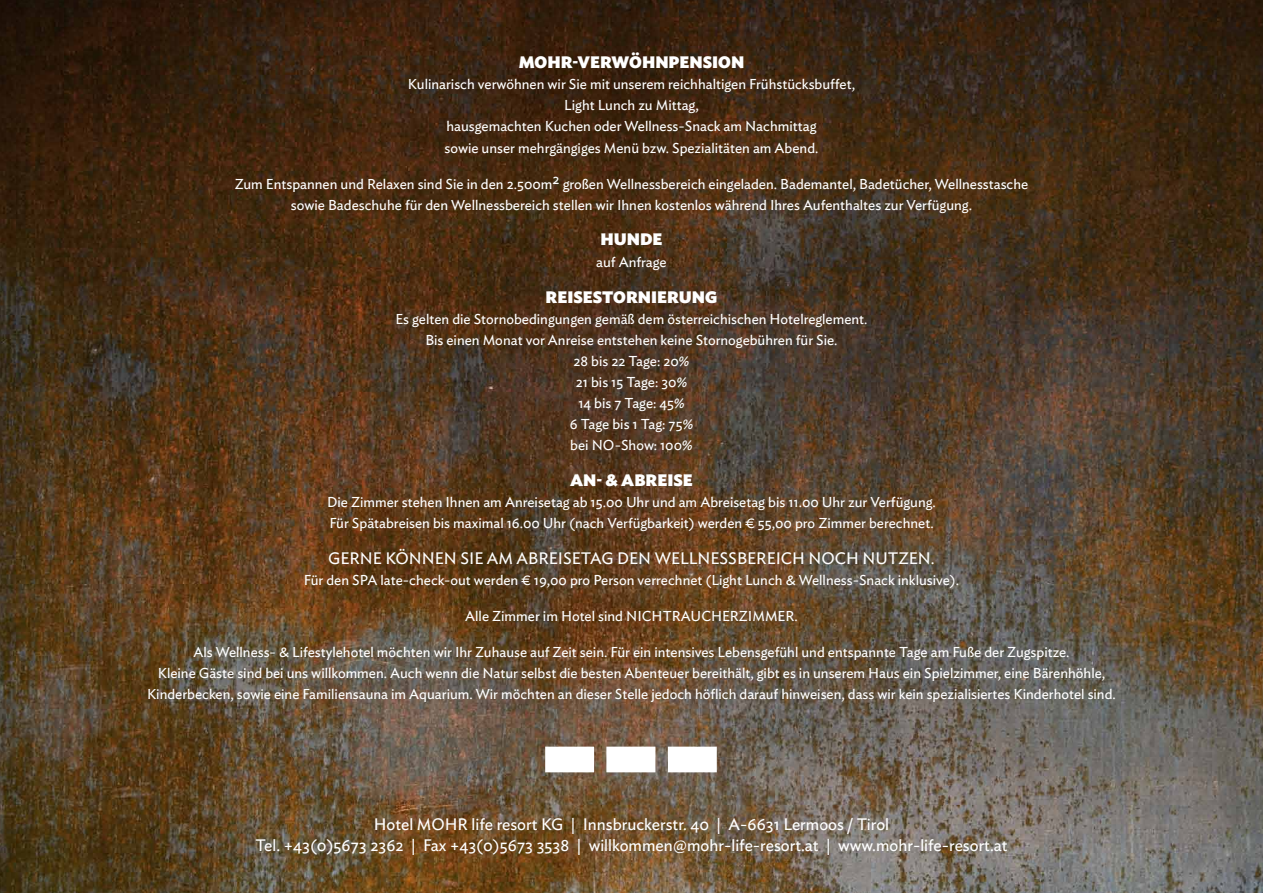
<style>
.page{position:relative;width:1263px;height:893px;background:#fff}
.page>*{position:absolute;margin:0;border:0;box-sizing:border-box;transform-origin:0 0}
.t1{font:16.5px/21px "Ideal Sans";color:#fff;text-align:center}
.t2{font:900 16.5px "Ideal Sans";color:#fff}
.t3{font:14.25px/21px "Ideal Sans";color:#fff;text-align:center}
</style>
<div class="page">
<img style="left:0;top:0;width:1263px;height:893px">
<img style="left:541px;top:742px;width:180px;height:35px">
<p class="t2" style="left:519px;top:49px;width:227px">MOH R-VERWÖHNPENSION</p>
<p class="t3" style="left:408px;top:73px;width:449px">Kulinarisch verwöhnen wir Sie mit unserem reichhaltigen Frühstücksbuffet, Light Lunch zu Mittag,<br>hausgemachten Kuchen oder Wellness-Snack am Nachmittag<br>sowie unser mehrgängiges Menü bzw. Spezialitäten am Abend.</p>
<p class="t3" style="left:235px;top:172px;width:795px">Zum Entspannen und Relaxen sind Sie in den 2.500m2 großen Wellnessbereich eingeladen. Bademantel, Badetücher, Wellnesstasche sowie Badeschuhe für den Wellnessbereich stellen wir Ihnen kostenlos während Ihres Aufenthaltes zur Verfügung.</p>
<p class="t2" style="left:600px;top:226px;width:64px">HUNDE</p>
<p class="t3" style="left:596px;top:250px;width:72px">auf Anfrage</p>
<p class="t2" style="left:545px;top:283px;width:173px">REISESTORNIERUNG</p>
<p class="t3" style="left:395px;top:307px;width:474px">Es gelten die Stornobedingungen gemäß dem österreichischen Hotelreglement.<br>Bis einen Monat vor Anreise entstehen keine Stornogebühren für Sie.<br>28 bis 22 Tage: 20%<br>21 bis 15 Tage: 30%<br>14 bis 7 Tage: 45%<br>6 Tage bis 1 Tag: 75%<br>bei NO-Show: 100%</p>
<p class="t2" style="left:570px;top:466px;width:124px">AN- &amp; ABREISE</p>
<p class="t3" style="left:327px;top:490px;width:610px;text-align:left">Die Zimmer stehen Ihnen am Anreisetag ab 15.00 Uhr und am Abreisetag bis 11.00 Uhr zur Verfügung.<br>Für Spätabreisen bis maximal 16.00 Uhr (nach Verfügbarkeit) werden € 55,00 pro Zimmer berechnet.</p>
<p class="t1" style="left:328px;top:546px;width:23px">Gerne</p>
<p class="t1" style="left:385px;top:546px;width:36px">können</p>
<p class="t1" style="left:460px;top:546px;width:78px">Sie am Abreisetag</p>
<p class="t1" style="left:617px;top:546px;width:12px">den</p>
<p class="t1" style="left:655px;top:546px;width:27px">Wellnessbereich</p>
<p class="t1" style="left:808px;top:546px;width:13px">noch</p>
<p class="t1" style="left:862px;top:546px;width:12px">nutzen</p>
<p class="t1" style="left:931px;top:546px;width:5px">.</p>
<p class="t3" style="left:304px;top:568px;width:657px">Für den SPA late-check-out werden € 19,00 pro Person verrechnet (Light Lunch &amp; Wellness-Snack inklusive).</p>
<p class="t3" style="left:465px;top:604px;width:334px">Alle Zimmer im Hotel sind NICHTRAUCHERZIMMER.</p>
<p class="t3" style="left:147px;top:640px;width:970px">Als Wellness- &amp; Lifestylehotel möchten wir Ihr Zuhause auf Zeit sein. Für ein intensives Lebensgefühl und entspannte Tage am Fuße der Zugspitze.<br>Kleine Gäste sind bei uns willkommen. Auch wenn die Natur selbst die besten Abenteuer bereithält, gibt es in unserem Haus ein Spielzimmer, eine Bärenhöhle,<br>Kinderbecken, sowie eine Familiensauna im Aquarium. Wir möchten an dieser Stelle jedoch höflich darauf hinweisen, dass wir kein spezialisiertes Kinderhotel sind.</p>
<p class="t1" style="left:255px;top:812px;width:754px">Hotel MOHR life resort KG | Innsbruckerstr. 40 | A-6631 Lermoos / Tirol<br>Tel. +43(0)5673 2362 | Fax +43(0)5673 3538 | willkommen@mohr-life-resort.at | www.mohr-life-resort.at</p>
</div>
